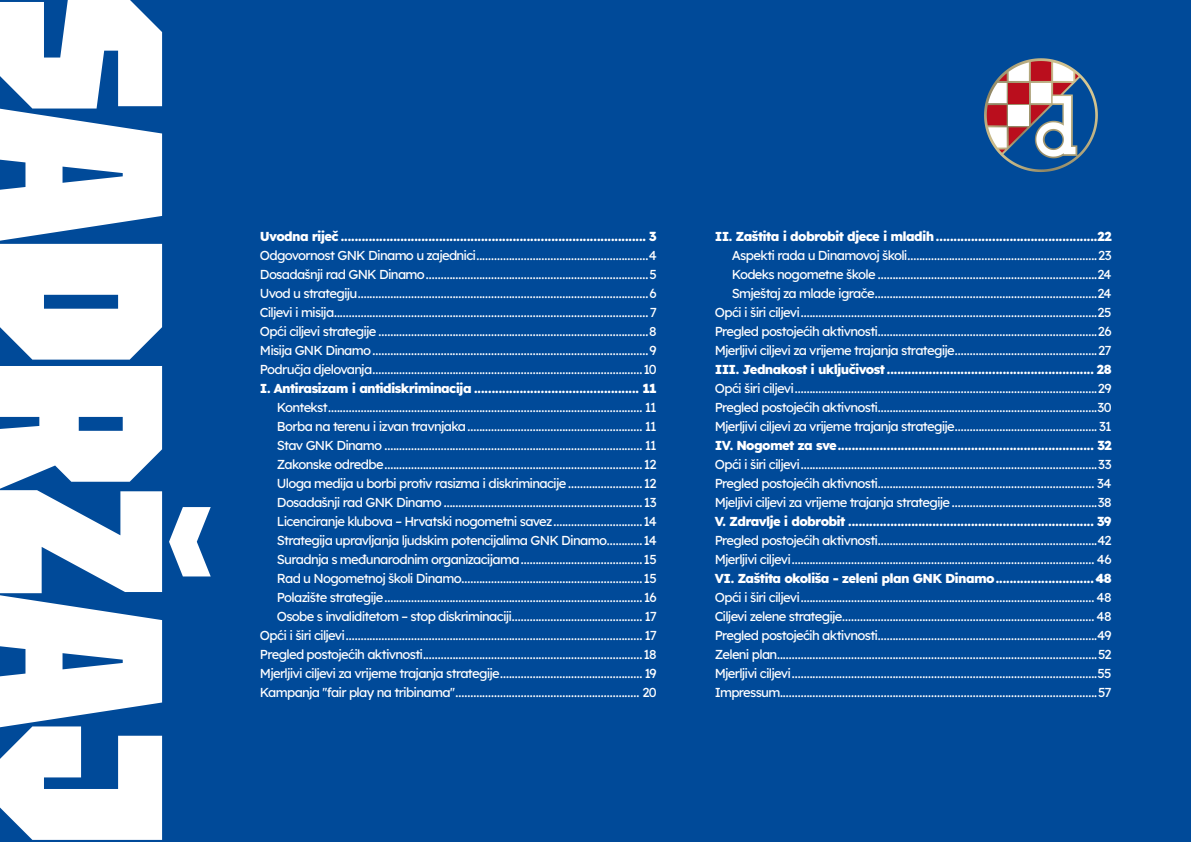
<style>
.page{position:relative;width:1191px;height:842px;background:#004a99}
.page>*{position:absolute;margin:0;border:0;box-sizing:border-box;transform-origin:0 0}
.t1{font:900 231.5px "Tektur Condensed";letter-spacing:-.02em;color:#fff}
.t2{font:13px/19px "Lexend";letter-spacing:-.055em;color:#fff;text-align:justify}
.t3{font:800 13px "Lexend";letter-spacing:-.055em;color:#fff}
</style>
<div class="page">
<svg style="left:984px;top:58px;width:113px;height:114px"></svg>
<h1 class="t1" style="left:232px;top:-6px;width:853px;rotate:90deg">SADRŽAJ</h1>
<p class="t3" style="left:260px;top:226px;width:398px">Uvodna riječ ....................................................................................... 3</p>
<p class="t2" style="left:260px;top:245px;width:398px">Odgovornost GNK Dinamo u zajednici..........................................................4<br>Dosadašnji rad GNK Dinamo...........................................................................5<br>Uvod u strategiju..................................................................................................6<br>Ciljevi i misija..........................................................................................................7<br>Opći ciljevi strategije ...........................................................................................8<br>Misija GNK Dinamo.............................................................................................9<br>Područja djelovanja...........................................................................................10</p>
<p class="t3" style="left:260px;top:378px;width:398px">I. Antirasizam i antidiskriminacija ............................................... 11</p>
<p class="t2" style="left:260px;top:397px;width:398px;text-align:right">Kontekst.......................................................................................................... 11<br>Borba na terenu i izvan travnjaka........................................................... 11<br>Stav GNK Dinamo ....................................................................................... 11<br>Zakonske odredbe.......................................................................................12<br>Uloga medija u borbi protiv rasizma i diskriminacije ......................... 12<br>Dosadašnji rad GNK Dinamo...................................................................13<br>Licenciranje klubova – Hrvatski nogometni savez..............................14<br>Strategija upravljanja ljudskim potencijalima GNK Dinamo............14<br>Suradnja s međunarodnim organizacijama.........................................15<br>Rad u Nogometnoj školi Dinamo.............................................................15<br>Polazište strategije.......................................................................................16<br>Osobe s invaliditetom – stop diskriminaciji............................................ 17<br>Opći i širi ciljevi.................................................................................................... 17<br>Pregled postojećih aktivnosti..........................................................................18<br>Mjerljivi ciljevi za vrijeme trajanja strategije................................................ 19<br>Kampanja ''fair play na tribinama''.............................................................. 20</p>
<p class="t3" style="left:715px;top:226px;width:398px">II. Zaštita i dobrobit djece i mladih..............................................22</p>
<p class="t2" style="left:715px;top:245px;width:398px;text-align:right">Aspekti rada u Dinamovoj školi................................................................23<br>Kodeks nogometne škole ..........................................................................24<br>Smještaj za mlade igrače...........................................................................24<br>Opći i širi ciljevi....................................................................................................25<br>Pregled postojećih aktivnosti..........................................................................26<br>Mjerljivi ciljevi za vrijeme trajanja strategije................................................27</p>
<p class="t3" style="left:715px;top:359px;width:398px">III. Jednakost i uključivost ........................................................... 28</p>
<p class="t2" style="left:715px;top:378px;width:398px">Opći širi ciljevi......................................................................................................29<br>Pregled postojećih aktivnosti..........................................................................30<br>Mjerljivi ciljevi za vrijeme trajanja strategije................................................ 31</p>
<p class="t3" style="left:715px;top:435px;width:398px">IV. Nogomet za sve......................................................................... 32</p>
<p class="t2" style="left:715px;top:454px;width:398px">Opći i širi ciljevi....................................................................................................33<br>Pregled postojećih aktivnosti......................................................................... 34<br>Mjeljivi ciljevi za vrijeme trajanja strategije.................................................38</p>
<p class="t3" style="left:715px;top:511px;width:398px">V. Zdravlje i dobrobit ...................................................................... 39</p>
<p class="t2" style="left:715px;top:530px;width:398px">Pregled postojećih aktivnosti..........................................................................42<br>Mjerljivi ciljevi...................................................................................................... 46</p>
<p class="t3" style="left:715px;top:568px;width:398px">VI. Zaštita okoliša - zeleni plan GNK Dinamo............................48</p>
<p class="t2" style="left:715px;top:587px;width:398px">Opći i širi ciljevi................................................................................................... 48<br>Ciljevi zelene strategije..................................................................................... 48<br>Pregled postojećih aktivnosti..........................................................................49<br>Zeleni plan............................................................................................................52<br>Mjerljivi ciljevi.......................................................................................................55<br>Impressum...........................................................................................................57</p>
</div>
